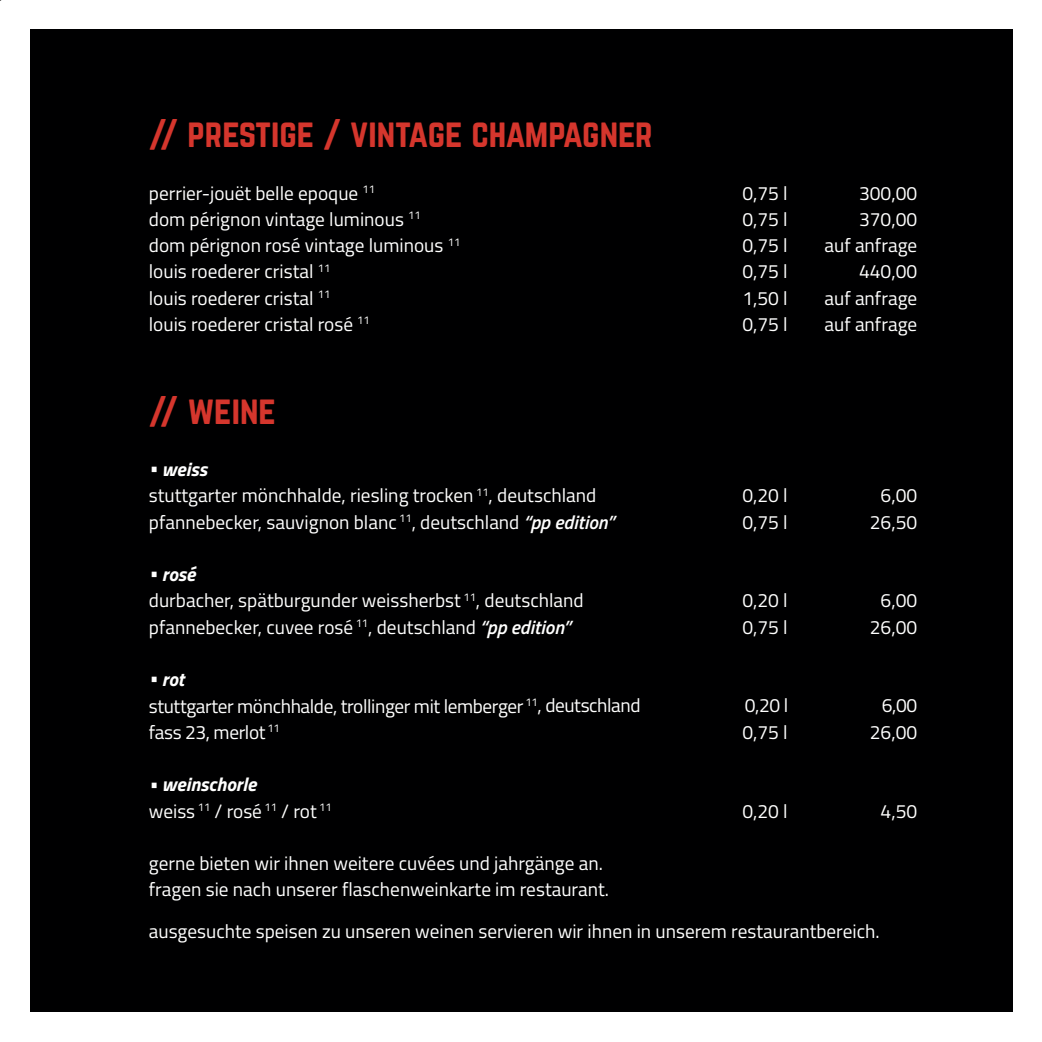
<style>
.page{position:relative;width:1042px;height:1042px;background:#fff}
.page>*{position:absolute;margin:0;border:0;box-sizing:border-box;transform-origin:0 0}
.t1{font:35px "Norwester";color:#d5362d}
.t2{font:19.25px/26.2px "Titillium";color:#fff}
.t3{font:19.25px/26.2px "Titillium";letter-spacing:-.02em;color:#fff}
.s1{font-weight:700;font-style:italic}
.s2{font-weight:600;font-style:italic}
</style>
<div class="page">
<div style="left:30px;top:30px;width:982px;height:982px;background:#000001"></div>
<h1 class="t1" style="left:149px;top:116px;width:505px">// PRESTIGE / VINTAGE CHAMPAGNER</h1>
<p class="t2" style="left:149px;top:179px;width:228px">perrier-jouët belle epoque <sup>11</sup></p>
<p class="t2" style="left:742px;top:179px;width:47px">0,75 l</p>
<p class="t2" style="left:859px;top:179px;width:60px">300,00</p>
<p class="t2" style="left:149px;top:205px;width:273px">dom pérignon vintage luminous <sup>11</sup></p>
<p class="t2" style="left:742px;top:205px;width:47px">0,75 l</p>
<p class="t2" style="left:859px;top:205px;width:60px">370,00</p>
<p class="t2" style="left:149px;top:231px;width:313px">dom pérignon rosé vintage luminous <sup>11</sup></p>
<p class="t2" style="left:742px;top:231px;width:47px">0,75 l</p>
<p class="t2" style="left:824px;top:231px;width:94px">auf anfrage</p>
<p class="t2" style="left:149px;top:258px;width:183px">louis roederer cristal <sup>11</sup></p>
<p class="t2" style="left:742px;top:258px;width:47px">0,75 l</p>
<p class="t2" style="left:859px;top:258px;width:60px">440,00</p>
<p class="t2" style="left:149px;top:284px;width:183px">louis roederer cristal <sup>11</sup></p>
<p class="t2" style="left:742px;top:284px;width:47px">1,50 l</p>
<p class="t2" style="left:824px;top:284px;width:94px">auf anfrage</p>
<p class="t2" style="left:149px;top:310px;width:222px">louis roederer cristal rosé <sup>11</sup></p>
<p class="t2" style="left:742px;top:310px;width:47px">0,75 l</p>
<p class="t2" style="left:824px;top:310px;width:94px">auf anfrage</p>
<h1 class="t1" style="left:149px;top:393px;width:129px">// WEINE</h1>
<p class="t2" style="left:149px;top:455px;width:449px"><span class="s1">• weiss<br></span>stuttgarter mönchhalde, riesling trocken <sup>11</sup>, deutschland</p>
<p class="t2" style="left:742px;top:482px;width:47px">0,20 l</p>
<p class="t2" style="left:880px;top:482px;width:38px">6,00</p>
<p class="t2" style="left:149px;top:508px;width:467px">pfannebecker, sauvignon blanc <sup>11</sup>, deutschland <span class="s2">“pp edition”</span></p>
<p class="t2" style="left:742px;top:508px;width:47px">0,75 l</p>
<p class="t2" style="left:870px;top:508px;width:49px">26,50</p>
<p class="t2" style="left:149px;top:560px;width:436px"><span class="s1">• rosé<br></span>durbacher, spätburgunder weissherbst <sup>11</sup>, deutschland</p>
<p class="t2" style="left:742px;top:587px;width:47px">0,20 l</p>
<p class="t2" style="left:880px;top:587px;width:38px">6,00</p>
<p class="t2" style="left:149px;top:613px;width:423px">pfannebecker, cuvee rosé <sup>11</sup>, deutschland <span class="s2">“pp edition”</span></p>
<p class="t2" style="left:742px;top:613px;width:47px">0,75 l</p>
<p class="t2" style="left:870px;top:613px;width:49px">26,00</p>
<p class="t3" style="left:149px;top:665px;width:493px"><span class="s1">• rot<br></span>stuttgarter mönchhalde, trollinger mit lemberger <sup>11</sup>, deutschland</p>
<p class="t2" style="left:745px;top:692px;width:45px">0,20 l</p>
<p class="t2" style="left:882px;top:692px;width:37px">6,00</p>
<p class="t3" style="left:149px;top:718px;width:132px">fass 23, merlot <sup>11</sup></p>
<p class="t2" style="left:742px;top:718px;width:47px">0,75 l</p>
<p class="t2" style="left:870px;top:718px;width:49px">26,00</p>
<p class="t2" style="left:149px;top:770px;width:184px"><span class="s1">• weinschorle<br></span>weiss <sup>11</sup> / rosé <sup>11</sup> / rot <sup>11</sup></p>
<p class="t2" style="left:742px;top:797px;width:47px">0,20 l</p>
<p class="t2" style="left:880px;top:797px;width:38px">4,50</p>
<p class="t2" style="left:149px;top:849px;width:462px">gerne bieten wir ihnen weitere cuvées und jahrgänge an. fragen sie nach unserer flaschenweinkarte im restaurant.</p>
<p class="t2" style="left:149px;top:917px;width:732px">ausgesuchte speisen zu unseren weinen servieren wir ihnen in unserem restaurantbereich.</p>
</div>
